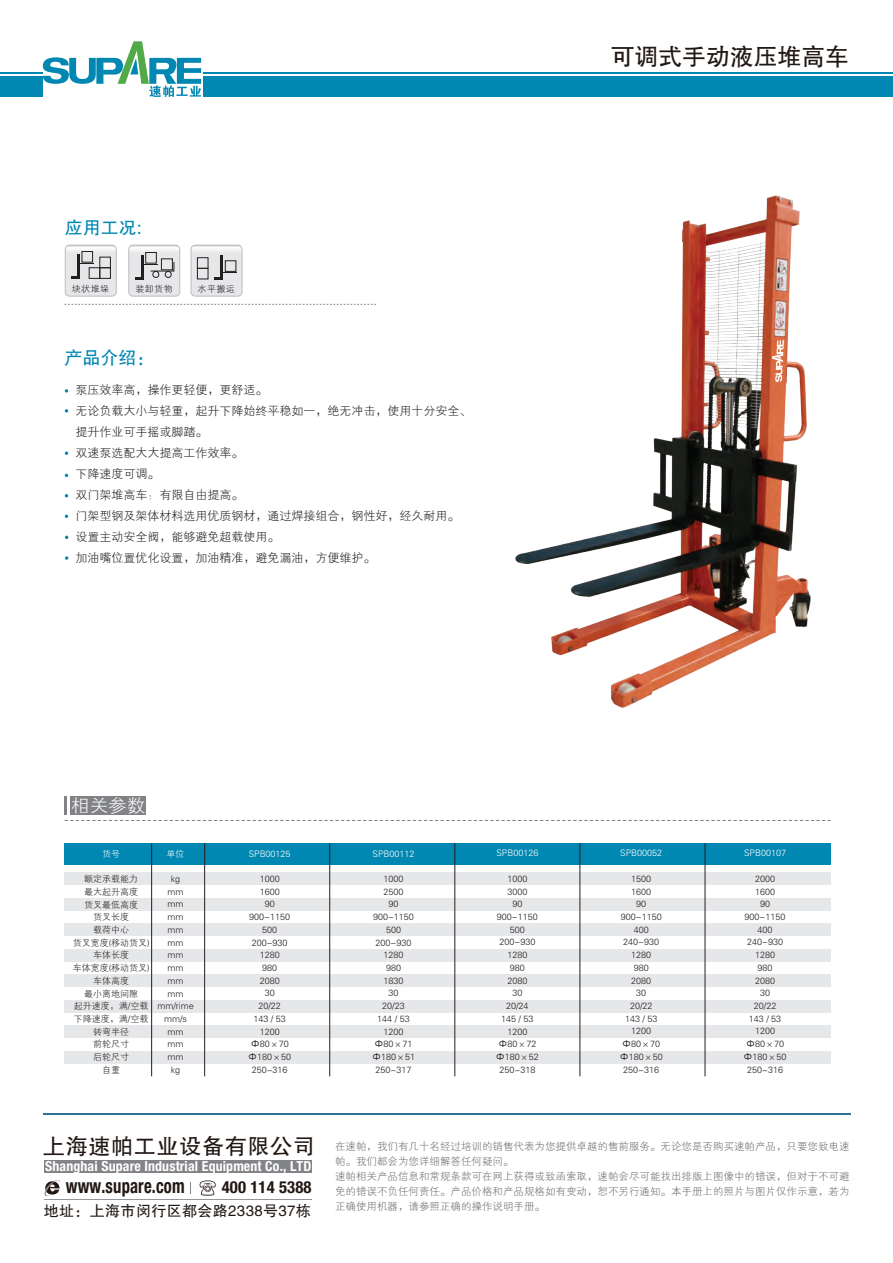
<style>
.page{position:relative;width:893px;height:1263px;background:#fff}
.page>*{position:absolute;margin:0;border:0;box-sizing:border-box;transform-origin:0 0}
.t1{font:24px "FZHTJW GB1 0";color:#211814}
.t2{font:22.2px "FZHTJW GB1 0";letter-spacing:.025em;color:#211814}
.t3{font:700 condensed 19.95px "Helvetica Neue LT Pro";letter-spacing:.01em;color:#211814;scale:.83 1}
.t4{font:18px "FZHTJW GB1 0";color:#0087b2}
.t5{font:18px "FZXH1 JW GB1 0";color:#fff}
.t6{font:700 condensed 16.65px "Helvetica Neue LT Pro";letter-spacing:.01em;color:#211814}
.t7{font:15px "FZHTJW GB1 0";letter-spacing:.025em;color:#211814}
.t8{font:700 condensed 13.8px "Helvetica Neue LT Pro";letter-spacing:.01em;color:#fff}
.t9{font:12px/21px "FZXH1 JW GB1 0";color:#231f20}
.t10{font:10.5px/15px "FZXH1 JW GB1 0";color:#6f6f72}
.t11{font:9px/12.8px "FZXH1 JW GB1 0";color:#231f20;text-align:center}
.t12{font:9px "FZXH1 JW GB1 0";color:#fff}
</style>
<div class="page">
<svg style="left:42px;top:41px;width:159px;height:56px"></svg>
<div style="left:203px;top:77px;width:690px;height:20px;background:#0087b2"></div>
<hr style="left:203px;top:72px;width:690px;height:1px;background:#0087b2">
<div style="left:0;top:77px;width:43px;height:20px;background:#0087b2"></div>
<hr style="left:0;top:72px;width:43px;height:1px;background:#0087b2">
<hr style="left:43px;top:1114px;width:807px;height:1px;background:#2f7495">
<div style="left:44px;top:1160px;width:268px;height:12px;background:#838488"></div>
<hr style="left:44px;top:1199px;width:268px;height:1px;background:#93959a">
<svg style="left:199px;top:1180px;width:17px;height:16px"></svg>
<svg style="left:44px;top:1180px;width:16px;height:17px"></svg>
<svg style="left:65px;top:245px;width:51px;height:51px;background:#d1d2d4"></svg>
<svg style="left:191px;top:245px;width:51px;height:51px;background:#d8d8da"></svg>
<div style="left:197px;top:257px;width:11px;height:12px;border:1px solid #231f20"></div>
<div style="left:197px;top:268px;width:11px;height:11px;border:1px solid #231f20"></div>
<svg style="left:129px;top:245px;width:51px;height:51px;background:#d2d2d4"></svg>
<svg style="left:65px;top:304px;width:311px;height:1px"></svg>
<svg style="left:65px;top:389px;width:3px;height:4px"></svg>
<svg style="left:65px;top:409px;width:3px;height:4px"></svg>
<svg style="left:65px;top:451px;width:3px;height:4px"></svg>
<svg style="left:65px;top:556px;width:3px;height:4px"></svg>
<svg style="left:65px;top:820px;width:766px;height:1px"></svg>
<div style="left:70px;top:796px;width:76px;height:18px;background:#808285"></div>
<svg style="left:65px;top:796px;width:2px;height:18px"></svg>
<div style="left:65px;top:872px;width:766px;height:13px;background:#e6e7e9"></div>
<div style="left:65px;top:898px;width:766px;height:12px;background:#e6e7e9"></div>
<div style="left:65px;top:923px;width:766px;height:13px;background:#e6e7e9"></div>
<div style="left:65px;top:949px;width:766px;height:12px;background:#e6e7e9"></div>
<div style="left:65px;top:974px;width:766px;height:13px;background:#e6e7e9"></div>
<div style="left:65px;top:1000px;width:766px;height:12px;background:#e6e7e9"></div>
<div style="left:65px;top:1025px;width:766px;height:13px;background:#e6e7e9"></div>
<div style="left:65px;top:1051px;width:766px;height:12px;background:#e6e7e9"></div>
<div style="left:65px;top:843px;width:766px;height:21px;background:#0087b2"></div>
<hr style="left:204px;top:843px;width:1px;height:233px;background:#231f20">
<hr style="left:329px;top:843px;width:1px;height:233px;background:#231f20">
<hr style="left:580px;top:843px;width:1px;height:233px;background:#231f20">
<hr style="left:455px;top:843px;width:1px;height:233px;background:#231f20">
<hr style="left:151px;top:843px;width:1px;height:233px;background:#231f20">
<hr style="left:705px;top:843px;width:1px;height:233px;background:#231f20">
<img style="left:515px;top:195px;width:295px;height:512px">
<img style="left:772px;top:341px;width:12px;height:41px">
<h3 class="t4" style="left:65px;top:217px;width:78px">应用工况:</h3>
<p class="t11" style="left:72px;top:283px;width:39px">块状堆垛</p>
<p class="t11" style="left:135px;top:283px;width:39px">装卸货物</p>
<p class="t11" style="left:198px;top:283px;width:39px">水平搬运</p>
<h3 class="t4" style="left:64px;top:348px;width:91px">产品介绍：</h3>
<h3 class="t9" style="left:76px;top:380px;width:397px">泵压效率高，操作更轻便，更舒适。<br>无论负载大小与轻重，起升下降始终平稳如一，绝无冲击，使用十分安全、提升作业可手摇或脚踏。<br>双速泵选配大大提高工作效率。<br>下降速度可调。<br>双门架堆高车：有限自由提高。<br>门架型钢及架体材料选用优质钢材，通过焊接组合，钢性好，经久耐用。设置主动安全阀，能够避免超载使用。<br>加油嘴位置优化设置，加油精准，避免漏油，方便维护。</h3>
<h1 class="t1" style="left:611px;top:44px;width:240px">可调式手动液压堆高车</h1>
<h3 class="t5" style="left:71px;top:796px;width:76px">相关参数</h3>
<p class="t12" style="left:102px;top:849px;width:19px">货号</p>
<p class="t11" style="left:73px;top:873px;width:78px">额定承载能力<br>最大起升高度<br>货叉最低高度<br>货叉长度<br>载荷中心<br>货叉宽度(移动货叉)车体长度<br>车体宽度(移动货叉)车体高度<br>最小离地间隙<br>起升速度，满/空载下降速度，满/空载转弯半径<br>前轮尺寸<br>后轮尺寸<br>自重</p>
<p class="t12" style="left:167px;top:848px;width:19px">单位</p>
<p class="t11" style="left:157px;top:873px;width:38px">kg<br>mm<br>mm<br>mm<br>mm<br>mm<br>mm<br>mm<br>mm<br>mm mm/rime mm/s mm<br>mm<br>mm<br>kg</p>
<p class="t12" style="left:249px;top:848px;width:43px">SPB00125</p>
<p class="t11" style="left:248px;top:873px;width:44px">1000<br>1600<br>90<br>900-1150<br>500<br>200-930<br>1280<br>980<br>2080<br>30<br>20/22<br>143 / 53<br>1200<br>Ф80×70<br>Ф180×50<br>250~316</p>
<p class="t12" style="left:373px;top:848px;width:43px">SPB00112</p>
<p class="t11" style="left:372px;top:873px;width:44px">1000<br>2500<br>90<br>900-1150<br>500<br>200-930<br>1280<br>980<br>1830<br>30<br>20/23<br>144 / 53<br>1200<br>Ф80×71<br>Ф180×51<br>250~317</p>
<p class="t12" style="left:496px;top:848px;width:43px">SPB00126</p>
<p class="t11" style="left:496px;top:873px;width:44px">1000<br>3000<br>90<br>900-1150<br>500<br>200-930<br>1280<br>980<br>2080<br>30<br>20/24<br>145 / 53<br>1200<br>Ф80×72<br>Ф180×52<br>250~318</p>
<p class="t12" style="left:620px;top:848px;width:43px">SPB00052</p>
<p class="t11" style="left:620px;top:873px;width:44px">1500<br>1600<br>90<br>900-1150<br>400<br>240-930<br>1280<br>980<br>2080<br>30<br>20/22<br>143 / 53<br>1200<br>Ф80×70<br>Ф180×50<br>250~316</p>
<p class="t12" style="left:744px;top:848px;width:43px">SPB00107</p>
<p class="t11" style="left:744px;top:872px;width:44px">2000<br>1600<br>90<br>900-1150<br>400<br>240-930<br>1280<br>980<br>2080<br>30<br>20/22<br>143 / 53<br>1200<br>Ф80×70<br>Ф180×50<br>250~316</p>
<h2 class="t2" style="left:43px;top:1134px;width:274px">上海速帕工业设备有限公司</h2>
<h3 class="t8" style="left:45px;top:1157px;width:268px">Shanghai Supare Industrial Equipment Co., LTD</h3>
<h3 class="t3" style="left:66px;top:1174px;width:145px">www.supare.com</h3>
<h3 class="t6" style="left:222px;top:1177px;width:91px">400 114 5388</h3>
<h3 class="t7" style="left:44px;top:1202px;width:269px">地址：上海市闵行区都会路2338号37栋</h3>
<p class="t10" style="left:335px;top:1139px;width:516px">在速帕，我们有几十名经过培训的销售代表为您提供卓越的售前服务。无论您是否购买速帕产品，只要您致电速帕。我们都会为您详细解答任何疑问。<br>速帕相关产品信息和常规条款可在网上获得或致函索取，速帕会尽可能找出排版上图像中的错误，但对于不可避免的错误不负任何责任。产品价格和产品规格如有变动，恕不另行通知。本手册上的照片与图片仅作示意，若为正确使用机器，请参照正确的操作说明手册。</p>
</div>
